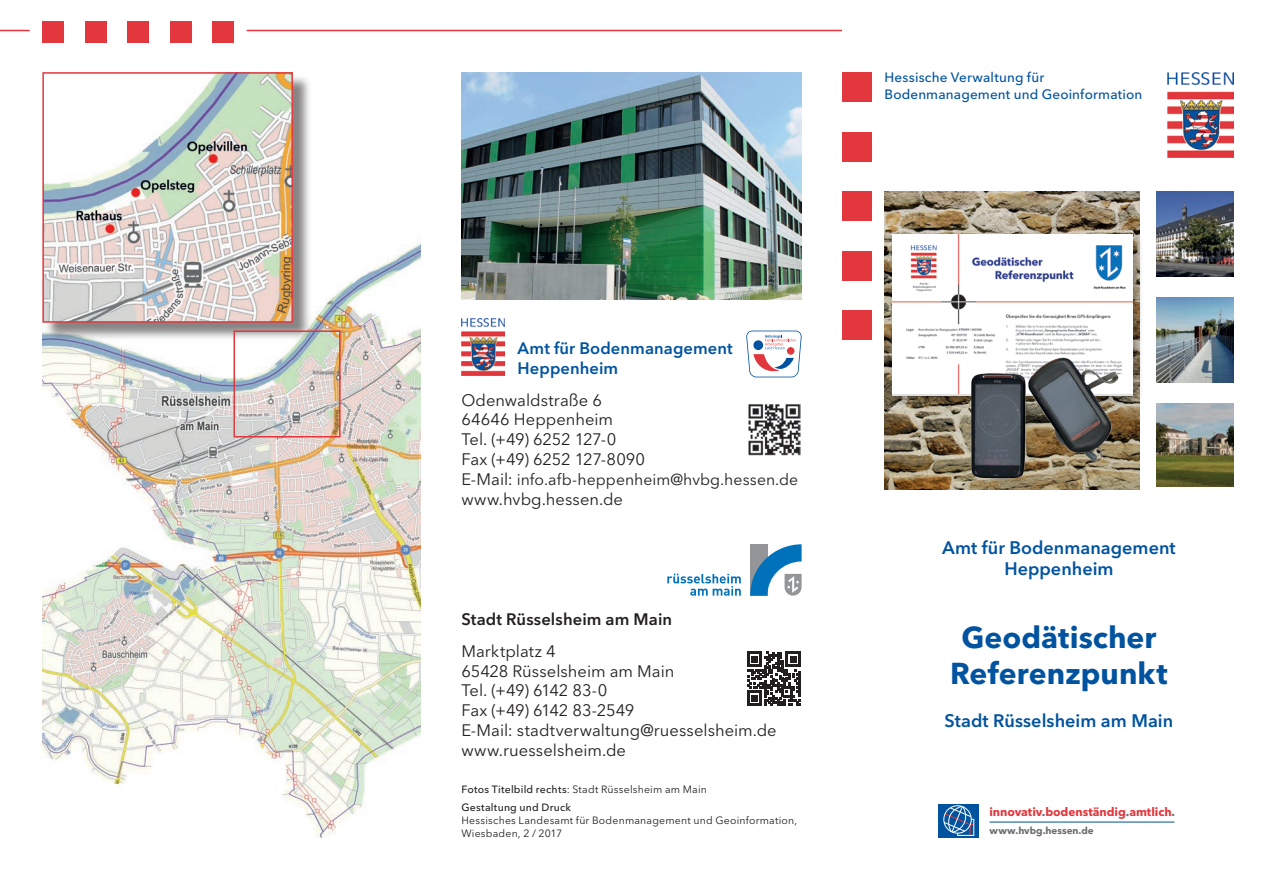
<style>
.page{position:relative;width:1263px;height:893px;background:#fff}
.page>*{position:absolute;margin:0;border:0;box-sizing:border-box;transform-origin:0 0}
.t1{font:700 30px/36px "Avenir Next LT Pro";color:#0153a0;text-align:center}
.t2{font:600 18px/21.6px "Avenir Next LT Pro";color:#0153a0;text-align:center}
.t3{font:16.5px/19.8px "Avenir Next LT Pro";color:#231f20}
.t4{font:600 16.5px/19.8px "Avenir Next LT Pro";letter-spacing:.005em;color:#0153a0}
.t5{font:600 16.5px "Avenir Next LT Pro";letter-spacing:.005em;color:#231f20}
.t6{font:15.75px "Avenir Next LT Pro";letter-spacing:.005em;color:#231f20}
.t7{font:500 13.5px/16.2px "Avenir Next LT Pro";letter-spacing:.01em;color:#0153a0}
.t8{font:700 11.85px "Avenir Next LT Pro";letter-spacing:-.005em;color:#e1373d}
.t9{font:10.5px/12.6px "Avenir Next LT Pro";letter-spacing:.02em;color:#231f20}
.t10{font:500 10.5px "Avenir Next LT Pro";letter-spacing:.025em;color:#231f20}
.t11{font:700 9.75px "Avenir Next LT Pro";letter-spacing:-.005em;color:#6c6d70}
.s1{font-size:16.5px}
.s2{font-weight:500}
.s3{color:#6c6d70}
</style>
<div class="page">
<img style="left:1157px;top:297px;width:76px;height:85px">
<img style="left:1157px;top:191px;width:76px;height:85px">
<img style="left:884px;top:191px;width:256px;height:298px">
<img style="left:748px;top:404px;width:52px;height:52px">
<svg style="left:746px;top:331px;width:55px;height:46px"></svg>
<img style="left:461px;top:72px;width:340px;height:227px">
<img style="left:1157px;top:404px;width:76px;height:82px">
<svg style="left:747px;top:652px;width:54px;height:54px"></svg>
<svg style="left:667px;top:574px;width:74px;height:22px"></svg>
<svg style="left:750px;top:544px;width:52px;height:52px"></svg>
<img style="left:461px;top:319px;width:44px;height:56px">
<img style="left:43px;top:243px;width:378px;height:595px">
<div style="left:45px;top:74px;width:266px;height:267px;background:#231f20;opacity:.55"></div>
<img style="left:45px;top:75px;width:245px;height:245px">
<div style="left:42px;top:72px;width:251px;height:251px;border:2px solid #e1373d"></div>
<div style="left:233px;top:330px;width:108px;height:107px;border:2px solid #e1373d"></div>
<div style="left:888px;top:231px;width:257px;height:176px;background:#231f20;opacity:.4"></div>
<img style="left:892px;top:235px;width:240px;height:160px">
<img style="left:955px;top:357px;width:178px;height:127px">
<div style="left:43px;top:21px;width:21px;height:22px;background:#e1373d"></div>
<div style="left:170px;top:21px;width:21px;height:22px;background:#e1373d"></div>
<div style="left:213px;top:21px;width:21px;height:22px;background:#e1373d"></div>
<div style="left:128px;top:21px;width:21px;height:22px;background:#e1373d"></div>
<div style="left:85px;top:21px;width:21px;height:22px;background:#e1373d"></div>
<hr style="left:0;top:30px;width:30px;height:1px;background:#e1373d">
<hr style="left:247px;top:30px;width:595px;height:1px;background:#e1373d">
<hr style="left:989px;top:821px;width:185px;height:1px;background:#0153a0">
<div style="left:938px;top:804px;width:41px;height:33px;background:#0153a0"></div>
<div style="left:943px;top:805px;width:28px;height:28px;border:1px solid #fff;border-radius:50%"></div>
<svg style="left:943px;top:806px;width:31px;height:30px"></svg>
<div style="left:842px;top:72px;width:30px;height:30px;background:#e1373d"></div>
<div style="left:842px;top:251px;width:30px;height:30px;background:#e1373d"></div>
<div style="left:842px;top:132px;width:30px;height:30px;background:#e1373d"></div>
<div style="left:842px;top:310px;width:30px;height:30px;background:#e1373d"></div>
<div style="left:842px;top:191px;width:30px;height:30px;background:#e1373d"></div>
<img style="left:1168px;top:72px;width:65px;height:85px">
<p class="t7" style="left:884px;top:70px;width:259px">Hessische Verwaltung für<br>Bodenmanagement und Geoinformation</p>
<p class="t4" style="left:518px;top:338px;width:217px">Amt für Bodenmanagement<br>Heppenheim</p>
<p class="t3" style="left:461px;top:390px;width:185px">Odenwaldstraße 6<br>64646 Heppenheim<br>Tel. (+49) 6252 127-0<br>Fax (+49) 6252 127-8090</p>
<p class="t6" style="left:461px;top:470px;width:338px"><span class="s1">E-Mail:</span> info.afb-heppenheim@hvbg.hessen.de</p>
<p class="t3" style="left:461px;top:489px;width:163px">www.hvbg.hessen.de</p>
<p class="t5" style="left:461px;top:609px;width:212px">Stadt Rüsselsheim am Main</p>
<p class="t3" style="left:461px;top:641px;width:317px">Marktplatz 4<br>65428 Rüsselsheim am Main<br>Tel. (+49) 6142 83-0<br>Fax (+49) 6142 83-2549<br>E-Mail: stadtverwaltung@ruesselsheim.de www.ruesselsheim.de</p>
<p class="t9" style="left:461px;top:783px;width:247px"><span class="s2">Fotos Titelbild rechts</span>: Stadt Rüsselsheim am Main</p>
<p class="t10" style="left:461px;top:801px;width:111px">Gestaltung und Druck</p>
<p class="t9" style="left:461px;top:814px;width:337px">Hessisches Landesamt für Bodenmanagement und Geoinformation,<br>Wiesbaden, 2 / 2017</p>
<p class="t2" style="left:942px;top:536px;width:235px">Amt für Bodenmanagement<br>Heppenheim</p>
<h1 class="t1" style="left:950px;top:619px;width:219px">Geodätischer<br>Referenzpunkt</h1>
<p class="t2" style="left:944px;top:710px;width:230px">Stadt Rüsselsheim am Main</p>
<p class="t8" style="left:989px;top:805px;width:187px">innovativ<span class="s3">.</span>bodenständig<span class="s3">.</span>amtlich<span class="s3">.</span></p>
<p class="t11" style="left:989px;top:824px;width:106px">www.hvbg.hessen.de</p>
</div>
